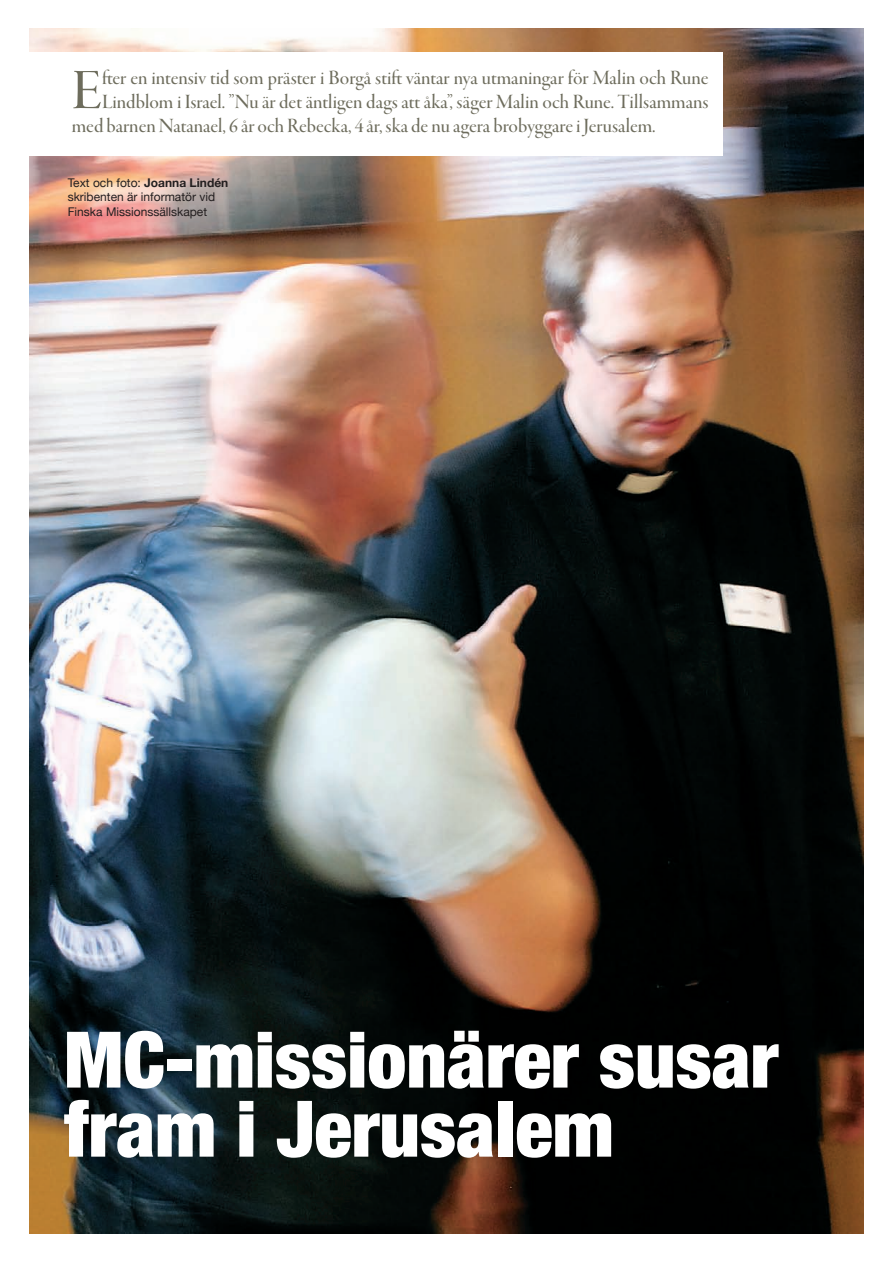
<style>
.page{position:relative;width:893px;height:1263px;background:#fff}
.page>*{position:absolute;margin:0;border:0;box-sizing:border-box;transform-origin:0 0}
.t1{font:900 condensed 78px/69px "Helvetica Neue LT Std";color:#fff}
.t2{font:59.1px "Garamond Premr Pro Med Disp";color:#6d6c5c}
.t3{font:21px "Garamond Premr Pro Med Disp";color:#6d6c5c}
.t4{font:12px/14.4px "Helvetica Neue";color:#231f20}
.s1{font-weight:700}
</style>
<div class="page">
<img style="left:29px;top:28px;width:834px;height:1205px">
<div style="left:19px;top:53px;width:703px;height:103px;background:#fff"></div>
<h2 class="t2" style="left:72px;top:67px;width:32px">E</h2>
<p class="t3" style="left:102px;top:69px;width:607px">fter en intensiv tid som präster i Borgå stift väntar nya utmaningar för Malin och Rune</p>
<p class="t3" style="left:102px;top:93px;width:607px">Lindblom i Israel. ”Nu är det äntligen dags att åka”, säger Malin och Rune. Tillsammans</p>
<p class="t3" style="left:72px;top:117px;width:585px">med barnen Natanael, 6 år och Rebecka, 4 år, ska de nu agera brobyggare i Jerusalem.</p>
<p class="t4" style="left:68px;top:175px;width:162px">Text och foto: <span class="s1">Joanna Lindén </span>skribenten är informatör vid<br>Finska Missionssällskapet</p>
<h1 class="t1" style="left:64px;top:1032px;width:715px">MC-missionärer susar fram i Jerusalem</h1>
</div>
